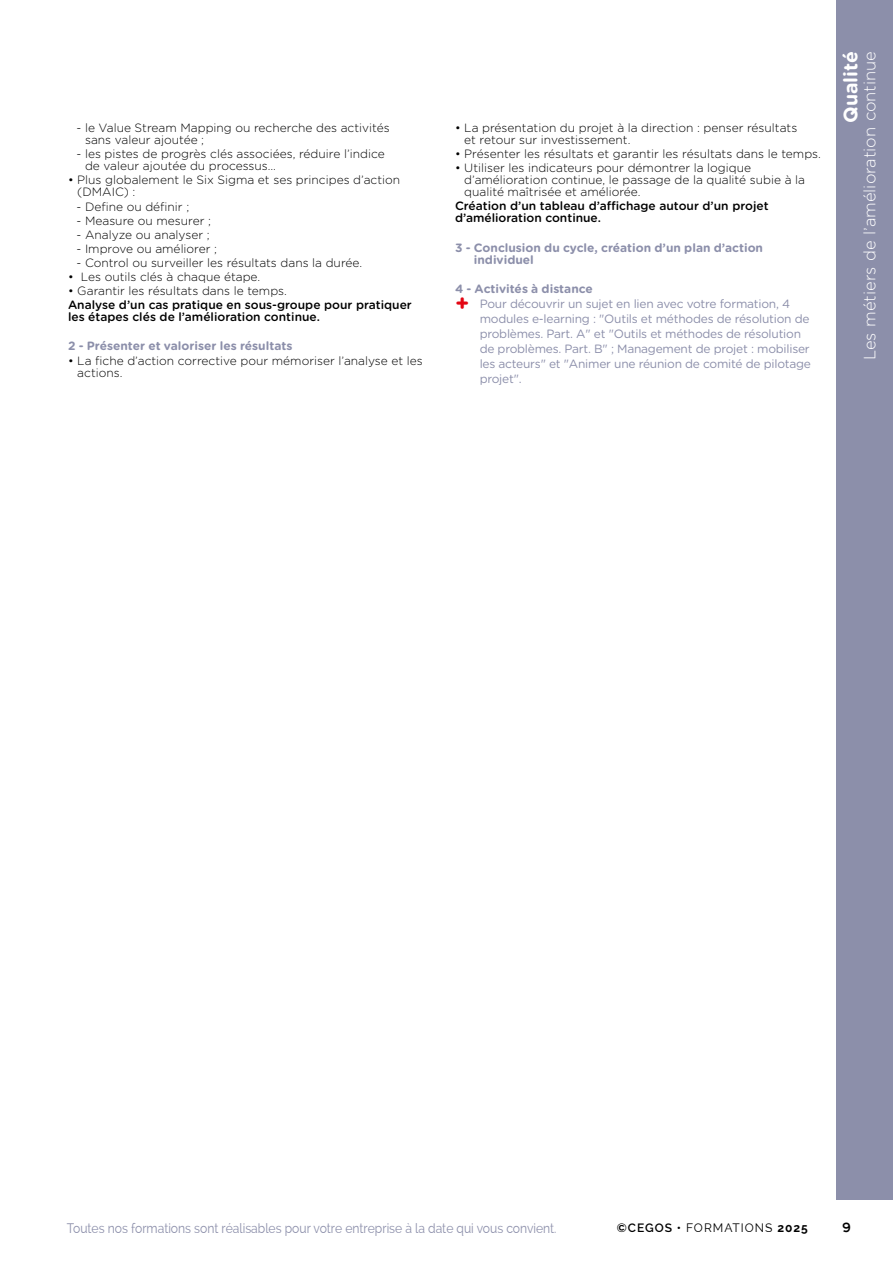
<style>
.page{position:relative;width:893px;height:1263px;background:#fff}
.page>*{position:absolute;margin:0;border:0;box-sizing:border-box;transform-origin:0 0}
.t1{font:700 19.5px "Gotham Rounded";color:#fff}
.t2{font:300 16.5px "Gotham Rounded";color:#fff}
.t3{font:13.5px "Raleway";color:#8c8faa;scale:.9 1}
.t4{font:500 13.5px "Ryker";color:#000}
.t5{font:300 12px/12px "Gotham Rounded";color:#000}
.t6{font:12px "Gotham Rounded";letter-spacing:-.02em;color:#8c8faa}
.t7{font:500 12px/12px "Gotham Rounded";color:#000}
.t8{font:700 12px/12px "Gotham Rounded";color:#8c8faa}
.t9{font:12px "Raleway";letter-spacing:.08em;color:#000}
.s1{font-weight:700;font-size:22.5px;color:#e30613}
.s2{color:#fff}
.s3{font-weight:600}
.s4{font-weight:700}
</style>
<div class="page">
<div style="left:836px;top:0;width:57px;height:1199px;background:#8c8faa"></div>
<p class="t5" style="left:85px;top:121px;width:306px;text-indent:-8px">- le Value Stream Mapping ou recherche des activités sans valeur ajoutée ;</p>
<p class="t5" style="left:85px;top:147px;width:301px;text-indent:-8px">- les pistes de progrès clés associées, réduire l’indice de valeur ajoutée du processus…</p>
<p class="t5" style="left:77px;top:174px;width:325px;text-indent:-9px">• Plus globalement le Six Sigma et ses principes d’action (DMAIC) :</p>
<p class="t5" style="left:77px;top:200px;width:114px">- Define ou définir ;</p>
<p class="t5" style="left:77px;top:214px;width:136px">- Measure ou mesurer ;</p>
<p class="t5" style="left:77px;top:228px;width:135px">- Analyze ou analyser ;</p>
<p class="t5" style="left:77px;top:242px;width:142px">- Improve ou améliorer ;</p>
<p class="t5" style="left:77px;top:256px;width:287px">- Control ou surveiller les résultats dans la durée.</p>
<p class="t5" style="left:68px;top:270px;width:194px">• Les outils clés à chaque étape.</p>
<p class="t5" style="left:68px;top:284px;width:220px">• Garantir les résultats dans le temps.</p>
<p class="t7" style="left:68px;top:299px;width:345px">Analyse d’un cas pratique en sous-groupe pour pratiquer les étapes clés de l’amélioration continue.</p>
<p class="t8" style="left:68px;top:340px;width:226px">2 - Présenter et valoriser les résultats</p>
<p class="t5" style="left:77px;top:354px;width:347px;text-indent:-9px">• La fiche d’action corrective pour mémoriser l’analyse et les actions.</p>
<p class="t5" style="left:464px;top:121px;width:335px;text-indent:-9px">• La présentation du projet à la direction : penser résultats et retour sur investissement.</p>
<p class="t5" style="left:455px;top:147px;width:368px">• Présenter les résultats et garantir les résultats dans le temps.</p>
<p class="t5" style="left:464px;top:162px;width:342px;text-indent:-9px">• Utiliser les indicateurs pour démontrer la logique d’amélioration continue, le passage de la qualité subie à la qualité maîtrisée et améliorée.</p>
<p class="t7" style="left:455px;top:200px;width:315px">Création d’un tableau d’affichage autour d’un projet d’amélioration continue.</p>
<p class="t8" style="left:474px;top:241px;width:291px;text-indent:-19px">3 - Conclusion du cycle, création d’un plan d’action individuel</p>
<p class="t8" style="left:455px;top:282px;width:139px">4 - Activités à distance</p>
<p class="t6" style="left:455px;top:295px;width:337px"><span class="s1">+</span> <span class="s2">•</span> Pour découvrir un sujet en lien avec votre formation, 4</p>
<p class="t6" style="left:480px;top:310px;width:331px">modules e-learning : "Outils et méthodes de résolution de</p>
<p class="t6" style="left:480px;top:325px;width:323px">problèmes. Part. A" et "Outils et méthodes de résolution</p>
<p class="t6" style="left:480px;top:340px;width:332px">de problèmes. Part. B" ; Management de projet : mobiliser</p>
<p class="t6" style="left:480px;top:355px;width:333px">les acteurs" et "Animer une réunion de comité de pilotage</p>
<p class="t6" style="left:480px;top:370px;width:43px">projet".</p>
<h1 class="t1" style="left:836px;top:123px;width:73px;rotate:-90deg">Qualité</h1>
<h2 class="t2" style="left:859px;top:360px;width:311px;rotate:-90deg">Les métiers de l’amélioration continue</h2>
<p class="t3" style="left:67px;top:1221px;width:545px">Toutes nos formations sont réalisables pour votre entreprise à la date qui vous convient.</p>
<p class="t9" style="left:617px;top:1221px;width:193px"><span class="s3">©CEGOS •</span> FORMATIONS <span class="s4">2025</span></p>
<p class="t4" style="left:842px;top:1219px;width:11px">9</p>
</div>
